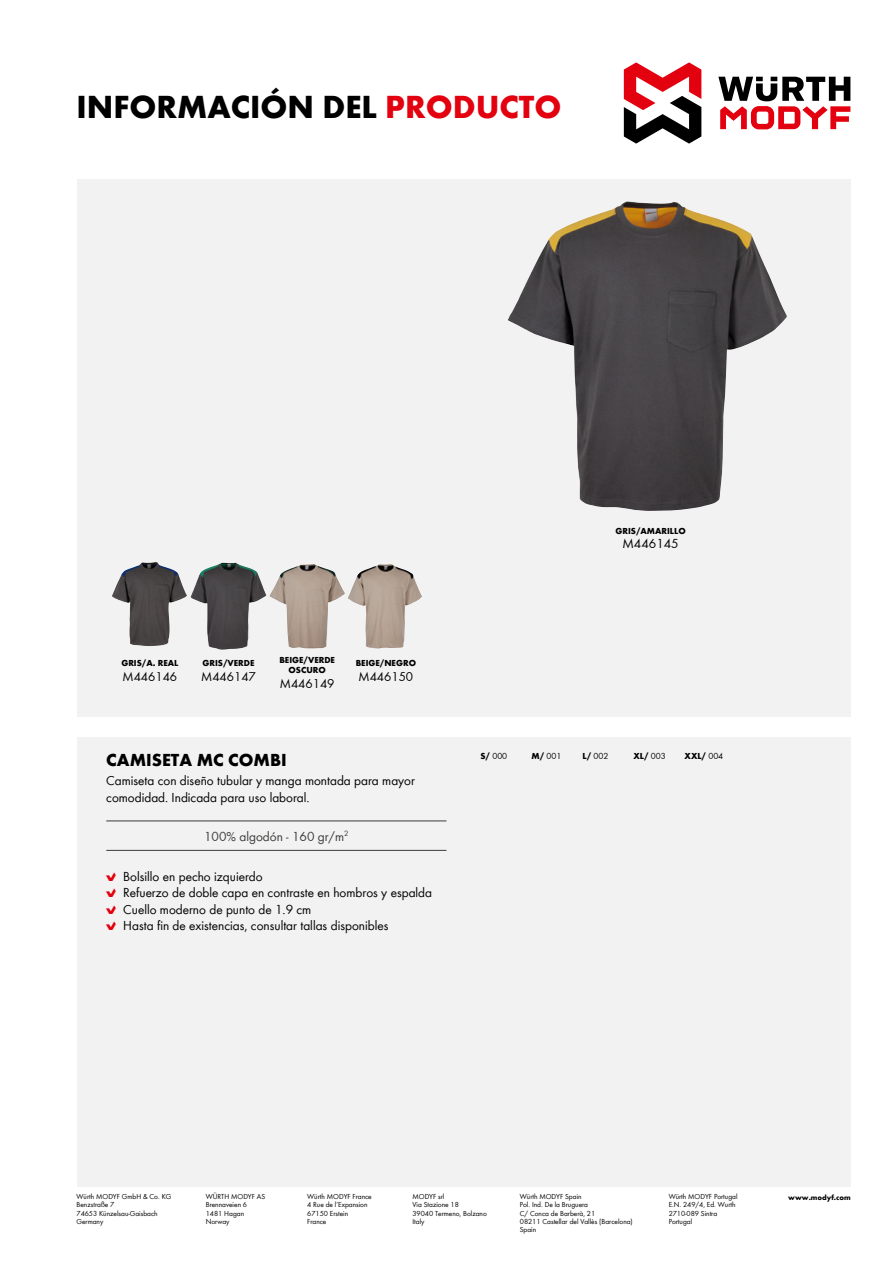
<style>
.page{position:relative;width:893px;height:1263px;background:#fff}
.page>*{position:absolute;margin:0;border:0;box-sizing:border-box;transform-origin:0 0}
.t1{font:700 33px "Wuerth Global";color:#000}
.t2{font:700 18px "Wuerth Global";color:#000}
.t3{font:13.5px/16.5px "Wuerth Global";color:#000}
.t4{font:13.5px "Wuerth Global";color:#3b3b3a}
.t5{font:13.2px "Wuerth Global";color:#000}
.t6{font:700 9px/10.5px "Wuerth Global";color:#000;text-align:center}
.t7{font:9px "Wuerth Global";color:#000}
.t8{font:7.5px/8.2px "Wuerth Global";color:#000}
.t9{font:700 7.5px "Wuerth Global";color:#000}
.s1{color:#e3000f}
.s2{font-family:"Wuerth Num";color:#e3000f}
.s3{font-weight:700}
.s4{font-weight:400}
</style>
<div class="page">
<svg style="left:718px;top:77px;width:132px;height:52px"></svg>
<svg style="left:624px;top:62px;width:77px;height:82px"></svg>
<div style="left:77px;top:179px;width:773px;height:1007px;background:#f2f2f2"></div>
<div style="left:64px;top:717px;width:805px;height:19px;background:#fff"></div>
<hr style="left:106px;top:821px;width:340px;height:1px;background:#3b3b3a">
<hr style="left:106px;top:850px;width:340px;height:1px;background:#3b3b3a">
<img style="left:508px;top:201px;width:279px;height:310px">
<img style="left:112px;top:562px;width:75px;height:84px">
<img style="left:191px;top:563px;width:76px;height:87px">
<img style="left:284px;top:564px;width:29px;height:8px">
<img style="left:348px;top:564px;width:74px;height:84px">
<h1 class="t1" style="left:77px;top:87px;width:486px">INFORMACIÓN DEL <span class="s1">PRODUCTO</span></h1>
<p class="t6" style="left:121px;top:657px;width:59px">GRIS/A. REAL</p>
<h3 class="t5" style="left:123px;top:668px;width:56px">M446146</h3>
<p class="t6" style="left:203px;top:657px;width:54px">GRIS/VERDE</p>
<h3 class="t5" style="left:201px;top:668px;width:56px">M446147</h3>
<p class="t6" style="left:279px;top:654px;width:57px">BEIGE/VERDE<br>OSCURO</p>
<h3 class="t5" style="left:280px;top:676px;width:56px">M446149</h3>
<p class="t6" style="left:356px;top:657px;width:62px">BEIGE/NEGRO</p>
<h3 class="t5" style="left:359px;top:668px;width:56px">M446150</h3>
<p class="t6" style="left:615px;top:526px;width:72px">GRIS/AMARILLO</p>
<h3 class="t3" style="left:622px;top:535px;width:58px">M446145</h3>
<h2 class="t2" style="left:106px;top:749px;width:182px">CAMISETA MC COMBI</h2>
<h3 class="t3" style="left:106px;top:772px;width:310px">Camiseta con diseño tubular y manga montada para mayor comodidad. Indicada para uso laboral.</h3>
<h3 class="t4" style="left:204px;top:828px;width:146px">100% algodón - 160 gr/m<sup>2</sup></h3>
<h3 class="t3" style="left:106px;top:868px;width:327px"><span class="s2">B</span> Bolsillo en pecho izquierdo<br><span class="s2">B</span> Refuerzo de doble capa en contraste en hombros y espalda <span class="s2">B</span> Cuello moderno de punto de 1.9 cm<br><span class="s2">B</span> Hasta fin de existencias, consultar tallas disponibles</h3>
<p class="t7" style="left:480px;top:751px;width:28px"><span class="s3">S/</span> 000</p>
<p class="t7" style="left:531px;top:751px;width:31px"><span class="s3">M/</span> 001</p>
<p class="t7" style="left:583px;top:751px;width:27px"><span class="s3">L/</span> 002</p>
<p class="t6" style="left:634px;top:751px;width:34px">XL/ <span class="s4">003</span></p>
<p class="t6" style="left:685px;top:751px;width:40px">XXL/ <span class="s4">004</span></p>
<p class="t8" style="left:206px;top:1192px;width:61px">WÜRTH MODYF AS<br>Brennaveien 6<br>1481 Hagan<br>Norway</p>
<p class="t8" style="left:307px;top:1192px;width:66px">Würth MODYF France<br>4 Rue de l’Expansion<br>67150 Erstein<br>France</p>
<p class="t8" style="left:669px;top:1192px;width:70px">Würth MODYF Portugal<br>E.N. 249/4, Ed. Wurth<br>2710-089 Sintra<br>Portugal</p>
<p class="t9" style="left:788px;top:1193px;width:64px">www.modyf.com</p>
<p class="t8" style="left:77px;top:1192px;width:96px">Würth MODYF GmbH &amp; Co. KG<br>Benzstraße 7<br>74653 Künzelsau-Gaisbach<br>Germany</p>
<p class="t8" style="left:412px;top:1192px;width:76px">MODYF srl<br>Via Stazione 18<br>39040 Termeno, Bolzano<br>Italy</p>
<p class="t8" style="left:520px;top:1192px;width:114px">Würth MODYF Spain<br>Pol. Ind. De la Bruguera<br>C/ Conca de Barberà, 21<br>08211 Castellar del Vallès (Barcelona)<br>Spain</p>
</div>
